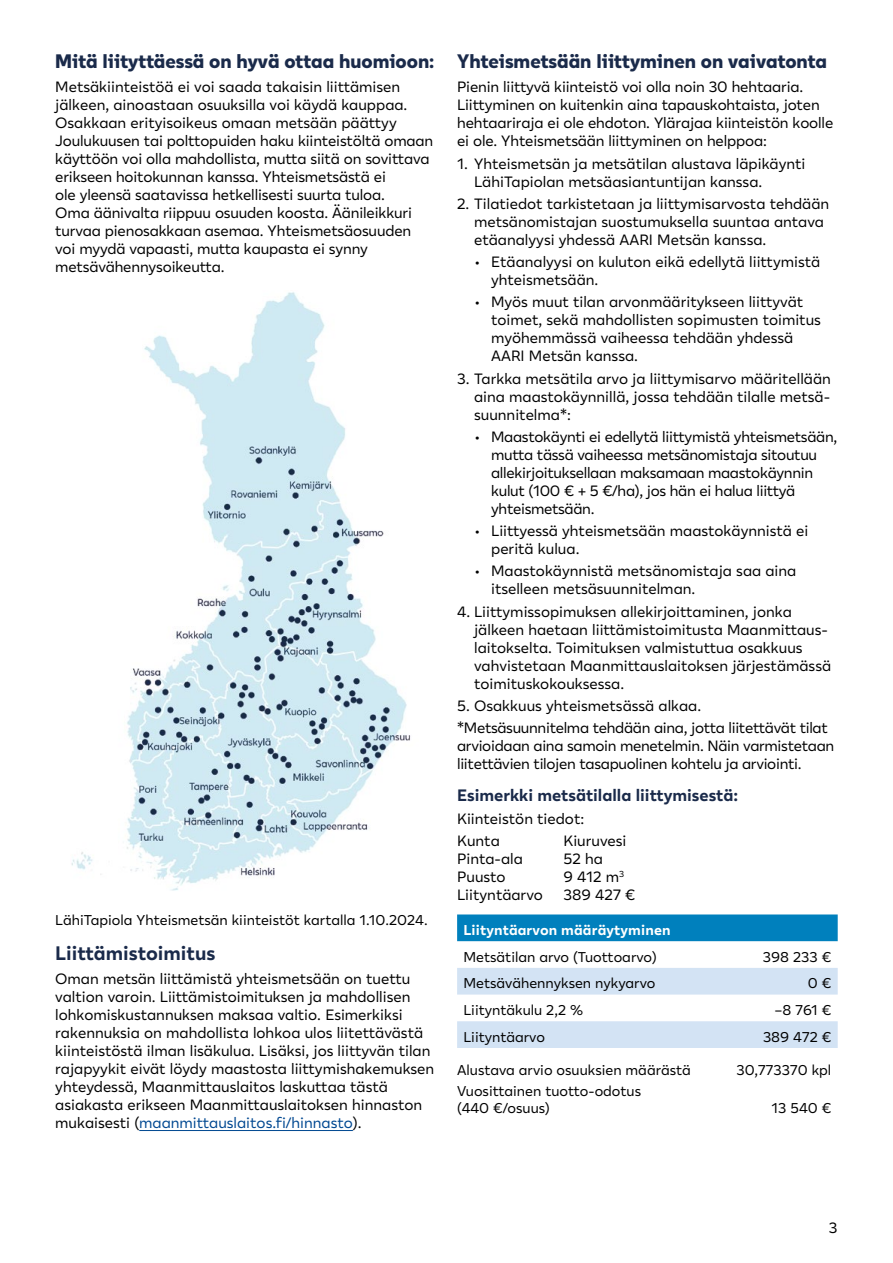
<style>
.page{position:relative;width:893px;height:1263px;background:#fff}
.page>*{position:absolute;margin:0;border:0;box-sizing:border-box;transform-origin:0 0}
.H2_Väliotsikko{font:800 19.5px "Lahi Tapiola Sans";color:#1a2a4a}
.H2_Väliotsikko-2{font:700 19.5px "Lahi Tapiola Sans";color:#1a2a4a}
.H3_Alaotsikko{font:700 16.5px "Lahi Tapiola Sans";color:#1a2a4a}
.Leipäteksti_eka_rivi__11_13{font:15px/18px "Lahi Tapiola Sans";color:#000}
.Leipäteksti_eka_rivi__11_13-2{font:15px/18px "Lahi Tapiola Sans";letter-spacing:-.02em;color:#000}
.Leipäteksti_eka_rivi__11_13-3{font:14.25px/16.5px "Lahi Tapiola Sans";color:#000}
.LAATIKKO_Leipis{font:14.25px "Lahi Tapiola Sans";color:#000}
.LAATIKKO_Otsikko{font:700 14.25px "Lahi Tapiola Sans";letter-spacing:.01em;color:#fff}
.s1{color:#004891}
</style>
<div class="page">
<hr style="left:139px;top:1130px;width:214px;height:1px;background:#004891">
<img style="left:71px;top:292px;width:340px;height:599px">
<div style="left:457px;top:914px;width:381px;height:27px;background:#0080bd"></div>
<svg style="left:457px;top:968px;width:381px;height:80px"></svg>
<h2 class="H2_Väliotsikko" style="left:55px;top:45px;width:380px">Mitä liityttäessä on hyvä ottaa huomioon:</h2>
<p class="Leipäteksti_eka_rivi__11_13" style="left:55px;top:77px;width:379px">Metsäkiinteistöä ei voi saada takaisin liittämisen jälkeen, ainoastaan osuuksilla voi käydä kauppaa.<br>Osakkaan erityisoikeus omaan metsään päättyy Joulukuusen tai polttopuiden haku kiinteistöltä omaan käyttöön voi olla mahdollista, mutta siitä on sovittava erikseen hoitokunnan kanssa. Yhteismetsästä ei<br>ole yleensä saatavissa hetkellisesti suurta tuloa.<br>Oma äänivalta riippuu osuuden koosta. Äänileikkuri turvaa pienosakkaan asemaa. Yhteismetsäosuuden voi myydä vapaasti, mutta kaupasta ei synny metsävähennysoikeutta.</p>
<p class="Leipäteksti_eka_rivi__11_13-3" style="left:55px;top:911px;width:374px">LähiTapiola Yhteismetsän kiinteistöt kartalla 1.10.2024.</p>
<h2 class="H2_Väliotsikko-2" style="left:55px;top:938px;width:162px">Liittämistoimitus</h2>
<p class="Leipäteksti_eka_rivi__11_13" style="left:55px;top:968px;width:381px">Oman metsän liittämistä yhteismetsään on tuettu valtion varoin. Liittämistoimituksen ja mahdollisen lohkomiskustannuksen maksaa valtio. Esimerkiksi rakennuksia on mahdollista lohkoa ulos liitettävästä kiinteistöstä ilman lisäkulua. Lisäksi, jos liittyvän tilan rajapyykit eivät löydy maastosta liittymishakemuksen yhteydessä, Maanmittauslaitos laskuttaa tästä asiakasta erikseen Maanmittauslaitoksen hinnaston mukaisesti (<span class="s1">maanmittauslaitos.fi/hinnasto</span>).</p>
<h2 class="H2_Väliotsikko" style="left:457px;top:45px;width:371px">Yhteismetsään liittyminen on vaivatonta</h2>
<p class="Leipäteksti_eka_rivi__11_13" style="left:457px;top:77px;width:378px">Pienin liittyvä kiinteistö voi olla noin 30 hehtaaria.<br>Liittyminen on kuitenkin aina tapauskohtaista, joten hehtaariraja ei ole ehdoton. Ylärajaa kiinteistön koolle ei ole. Yhteismetsään liittyminen on helppoa:</p>
<p class="Leipäteksti_eka_rivi__11_13" style="left:474px;top:153px;width:333px;text-indent:-17px">1. Yhteismetsän ja metsätilan alustava läpikäynti<br>LähiTapiolan metsäasiantuntijan kanssa.</p>
<p class="Leipäteksti_eka_rivi__11_13" style="left:474px;top:194px;width:357px;text-indent:-17px">2. Tilatiedot tarkistetaan ja liittymisarvosta tehdään metsänomistajan suostumuksella suuntaa antava etäanalyysi yhdessä AARI Metsän kanssa.</p>
<p class="Leipäteksti_eka_rivi__11_13" style="left:491px;top:252px;width:331px;text-indent:-17px">• Etäanalyysi on kuluton eikä edellytä liittymistä yhteismetsään.</p>
<p class="Leipäteksti_eka_rivi__11_13" style="left:491px;top:292px;width:331px;text-indent:-17px">• Myös muut tilan arvonmääritykseen liittyvät toimet, sekä mahdollisten sopimusten toimitus myöhemmässä vaiheessa tehdään yhdessä AARI Metsän kanssa.</p>
<p class="Leipäteksti_eka_rivi__11_13" style="left:474px;top:368px;width:358px;text-align:justify;text-indent:-17px">3. Tarkka metsätila arvo ja liittymisarvo määritellään aina maastokäynnillä, jossa tehdään tilalle metsä&shy;suunnitelma*:</p>
<p class="Leipäteksti_eka_rivi__11_13-2" style="left:491px;top:427px;width:348px;text-indent:-17px">• Maastokäynti ei edellytä liittymistä yhteismetsään, mutta tässä vaiheessa metsänomistaja sitoutuu allekirjoituksellaan maksamaan maastokäynnin kulut (100 € + 5 €/ha), jos hän ei halua liittyä yhteismetsään.</p>
<p class="Leipäteksti_eka_rivi__11_13" style="left:491px;top:521px;width:319px;text-indent:-17px">• Liittyessä yhteismetsään maastokäynnistä ei peritä kulua.</p>
<p class="Leipäteksti_eka_rivi__11_13" style="left:491px;top:561px;width:307px;text-indent:-17px">• Maastokäynnistä metsänomistaja saa aina itselleen metsäsuunnitelman.</p>
<p class="Leipäteksti_eka_rivi__11_13" style="left:474px;top:601px;width:359px;text-indent:-17px">4. Liittymissopimuksen allekirjoittaminen, jonka jälkeen haetaan liittämistoimitusta Maanmittaus&shy;laitokselta. Toimituksen valmistuttua osakkuus vahvistetaan Maanmittauslaitoksen järjestämässä toimituskokouksessa.</p>
<p class="Leipäteksti_eka_rivi__11_13" style="left:457px;top:696px;width:246px">5. Osakkuus yhteismetsässä alkaa.</p>
<p class="Leipäteksti_eka_rivi__11_13-2" style="left:457px;top:718px;width:379px">*Metsäsuunnitelma tehdään aina, jotta liitettävät tilat arvioidaan aina samoin menetelmin. Näin varmistetaan liitettävien tilojen tasapuolinen kohtelu ja arviointi.</p>
<h3 class="H3_Alaotsikko" style="left:457px;top:783px;width:282px">Esimerkki metsätilalla liittymisestä:</h3>
<p class="Leipäteksti_eka_rivi__11_13" style="left:457px;top:808px;width:129px">Kiinteistön tiedot:</p>
<p class="Leipäteksti_eka_rivi__11_13" style="left:457px;top:831px;width:44px">Kunta</p>
<p class="Leipäteksti_eka_rivi__11_13" style="left:563px;top:831px;width:65px">Kiuruvesi</p>
<p class="Leipäteksti_eka_rivi__11_13" style="left:457px;top:849px;width:67px">Pinta-ala</p>
<p class="Leipäteksti_eka_rivi__11_13" style="left:563px;top:849px;width:41px">52 ha</p>
<p class="Leipäteksti_eka_rivi__11_13" style="left:457px;top:867px;width:50px">Puusto</p>
<p class="Leipäteksti_eka_rivi__11_13" style="left:563px;top:867px;width:62px">9 412 m<sup>3</sup></p>
<p class="Leipäteksti_eka_rivi__11_13" style="left:457px;top:885px;width:87px">Liityntäarvo</p>
<p class="Leipäteksti_eka_rivi__11_13" style="left:563px;top:885px;width:73px">389 427 €</p>
<p class="LAATIKKO_Otsikko" style="left:463px;top:919px;width:209px">Liityntäarvon määräytyminen</p>
<p class="LAATIKKO_Leipis" style="left:463px;top:946px;width:195px">Metsätilan arvo (Tuottoarvo)</p>
<p class="LAATIKKO_Leipis" style="left:763px;top:946px;width:70px">398 233 €</p>
<p class="LAATIKKO_Leipis" style="left:463px;top:973px;width:193px">Metsävähennyksen nykyarvo</p>
<p class="LAATIKKO_Leipis" style="left:808px;top:973px;width:25px">0 €</p>
<p class="LAATIKKO_Leipis" style="left:463px;top:999px;width:121px">Liityntäkulu 2,2 %</p>
<p class="LAATIKKO_Leipis" style="left:774px;top:999px;width:58px">−8 761 €</p>
<p class="LAATIKKO_Leipis" style="left:463px;top:1026px;width:83px">Liityntäarvo</p>
<p class="LAATIKKO_Leipis" style="left:763px;top:1026px;width:70px">389 472 €</p>
<p class="Leipäteksti_eka_rivi__11_13-3" style="left:457px;top:1061px;width:235px">Alustava arvio osuuksien määrästä</p>
<p class="Leipäteksti_eka_rivi__11_13-3" style="left:736px;top:1061px;width:96px">30,773370 kpl</p>
<p class="Leipäteksti_eka_rivi__11_13-3" style="left:457px;top:1082px;width:185px">Vuosittainen tuotto-odotus (440 €/osuus)</p>
<p class="Leipäteksti_eka_rivi__11_13-3" style="left:771px;top:1099px;width:61px">13 540 €</p>
<p class="Leipäteksti_eka_rivi__11_13" style="left:829px;top:1218px;width:10px">3</p>
</div>
